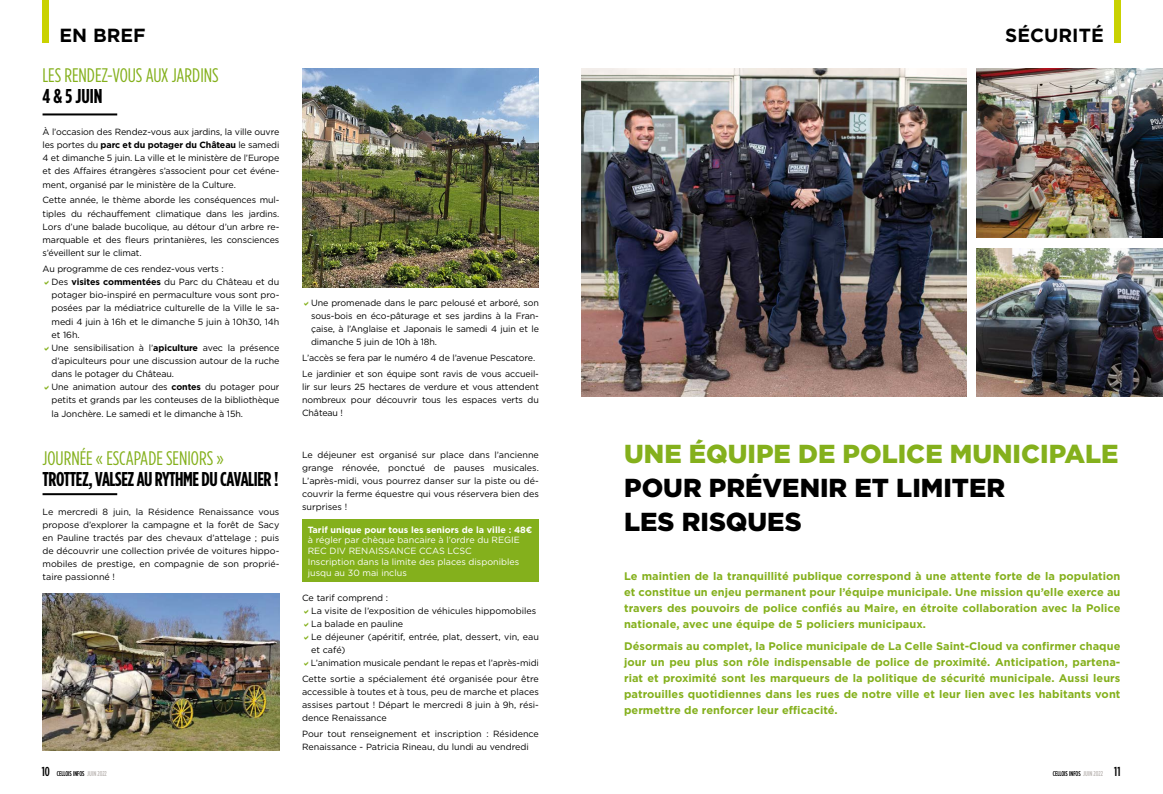
<style>
.page{position:relative;width:1163px;height:794px;background:#fff}
.page>*{position:absolute;margin:0;border:0;box-sizing:border-box;transform-origin:0 0}
.t1{font:900 26px/33.9px "Gotham";color:#000}
.t2{font:900 26px "Gotham";color:#84b01c}
.t3{font:700 20px "Gotham Condensed";letter-spacing:-.02em;color:#000}
.t4{font:19.6px "Gotham Condensed";color:#84b01c}
.t5{font:700 19px "Gotham";color:#000}
.t6{font:700 11px/16px "Gotham";letter-spacing:.005em;color:#84b01c;text-align:justify}
.t7{font:9px/13.1px "Gotham";letter-spacing:-.01em;color:#000;text-align:justify}
.t8{font:9px/10.8px "Gotham";color:#fff}
.t9{font:700 9px "Gotham";color:#fff}
.t10{font:500 7px "Gotham Condensed";color:#000}
.s1{font-weight:700}
.s2{font-size:13px}
.s3{color:#bbb6b3}
</style>
<div class="page">
<img style="left:581px;top:68px;width:385px;height:329px">
<div style="left:1113px;top:0;width:7px;height:43px;background:#c9d200"></div>
<div style="left:43px;top:0;width:6px;height:43px;background:#c9d200"></div>
<hr style="left:43px;top:113px;width:74px;height:2px;background:#000">
<img style="left:302px;top:68px;width:237px;height:219px">
<hr style="left:43px;top:493px;width:74px;height:2px;background:#000">
<div style="left:302px;top:519px;width:237px;height:63px;background:#84b01c"></div>
<img style="left:43px;top:593px;width:236px;height:157px">
<img style="left:976px;top:248px;width:186px;height:149px">
<img style="left:976px;top:68px;width:186px;height:170px">
<h3 class="t5" style="left:60px;top:22px;width:88px">EN BREF</h3>
<h3 class="t5" style="left:1005px;top:22px;width:100px">SÉCURITÉ</h3>
<h3 class="t4" style="left:43px;top:65px;width:178px">LES RENDEZ-VOUS AUX JARDINS</h3>
<h2 class="t3" style="left:43px;top:85px;width:61px">4 &amp; 5 JUIN</h2>
<p class="t7" style="left:43px;top:125px;width:238px">À l’occasion des Rendez-vous aux jardins, la ville ouvre les portes du <span class="s1">parc et du potager du Château</span> le samedi 4 et dimanche 5 juin. La ville et le ministère de l’Europe et des Affaires étrangères s’associent pour cet événe&shy;ment, organisé par le ministère de la Culture.</p>
<p class="t7" style="left:43px;top:193px;width:238px">Cette année, le thème aborde les conséquences mul&shy;tiples du réchauffement climatique dans les jardins.<br>Lors d’une balade bucolique, au détour d’un arbre re&shy;marquable et des fleurs printanières, les consciences s’éveillent sur le climat.</p>
<p class="t7" style="left:51px;top:262px;width:229px;text-align:left;text-indent:-9px">Au programme de ces rendez-vous verts :<br>Des <span class="s1">visites commentées</span> du Parc du Château et du potager bio-inspiré en permaculture vous sont pro&shy;posées par la médiatrice culturelle de la Ville le sa&shy;medi 4 juin à 16h et le dimanche 5 juin à 10h30, 14h et 16h.<br>Une sensibilisation à l’<span class="s1">apiculture</span> avec la présence d’apiculteurs pour une discussion autour de la ruche dans le potager du Château.<br>Une animation autour des <span class="s1">contes</span> du potager pour petits et grands par les conteuses de la bibliothèque la Jonchère. Le samedi et le dimanche à 15h.</p>
<p class="t7" style="left:311px;top:296px;width:229px">Une promenade dans le parc pelousé et arboré, son sous-bois en éco-pâturage et ses jardins à la Fran&shy;çaise, à l’Anglaise et Japonais le samedi 4 juin et le dimanche 5 juin de 10h à 18h.</p>
<p class="t7" style="left:302px;top:350px;width:238px;line-height:15.9px">L’accès se fera par le numéro 4 de l’avenue Pescatore.<br>Le jardinier et son équipe sont ravis de vous accueil-</p>
<p class="t7" style="left:302px;top:380px;width:238px">lir sur leurs 25 hectares de verdure et vous attendent nombreux pour découvrir tous les espaces verts du Château !</p>
<h3 class="t4" style="left:43px;top:447px;width:183px">JOURNÉE « ESCAPADE SENIORS »</h3>
<h2 class="t3" style="left:43px;top:467px;width:237px">TROTTEZ, VALSEZ AU RYTHME DU CAVALIER !</h2>
<p class="t7" style="left:43px;top:505px;width:238px">Le mercredi 8 juin, la Résidence Renaissance vous propose d’explorer la campagne et la forêt de Sacy en Pauline tractés par des chevaux d’attelage ; puis de découvrir une collection privée de voitures hippo&shy;mobiles de prestige, en compagnie de son proprié&shy;taire passionné !</p>
<p class="t7" style="left:302px;top:448px;width:238px">Le déjeuner est organisé sur place dans l’ancienne grange rénovée, ponctué de pauses musicales.<br>L’après-midi, vous pourrez danser sur la piste ou dé&shy;couvrir la ferme équestre qui vous réservera bien des surprises !</p>
<p class="t9" style="left:308px;top:523px;width:226px">Tarif unique pour tous les seniors de la ville : 48€</p>
<p class="t8" style="left:308px;top:534px;width:214px">à régler par chèque bancaire à l’ordre du REGIE REC DIV RENAISSANCE CCAS LCSC Inscription dans la limite des places disponibles jusqu au 30 mai inclus</p>
<p class="t7" style="left:311px;top:591px;width:229px;text-align:left;text-indent:-9px">Ce tarif comprend :<br>La visite de l’exposition de véhicules hippomobiles La balade en pauline<br>Le déjeuner (apéritif, entrée, plat, dessert, vin, eau et café)<br>L’animation musicale pendant le repas et l’après-midi</p>
<p class="t7" style="left:302px;top:672px;width:238px">Cette sortie a spécialement été organisée pour être accessible à toutes et à tous, peu de marche et places assises partout ! Départ le mercredi 8 juin à 9h, rési&shy;dence Renaissance</p>
<p class="t7" style="left:302px;top:727px;width:238px">Pour tout renseignement et inscription : Résidence<br>Renaissance - Patricia Rineau, du lundi au vendredi</p>
<h1 class="t2" style="left:624px;top:436px;width:495px">UNE ÉQUIPE DE POLICE MUNICIPALE</h1>
<h1 class="t1" style="left:624px;top:470px;width:382px">POUR PRÉVENIR ET LIMITER<br>LES RISQUES</h1>
<p class="t6" style="left:624px;top:568px;width:498px">Le maintien de la tranquillité publique correspond à une attente forte de la population et constitue un enjeu permanent pour l’équipe municipale. Une mission qu’elle exerce au travers des pouvoirs de police confiés au Maire, en étroite collaboration avec la Police nationale, avec une équipe de 5 policiers municipaux.</p>
<p class="t6" style="left:624px;top:638px;width:498px">Désormais au complet, la Police municipale de La Celle Saint-Cloud va confirmer chaque jour un peu plus son rôle indispensable de police de proximité. Anticipation, partena&shy;riat et proximité sont les marqueurs de la politique de sécurité municipale. Aussi leurs patrouilles quotidiennes dans les rues de notre ville et leur lien avec les habitants vont permettre de renforcer leur efficacité.</p>
<p class="t10" style="left:42px;top:770px;width:67px"><span class="s2">10</span> CELLOIS INFOS <span class="s3">JUIN 2022</span></p>
<p class="t10" style="left:1052px;top:770px;width:69px">CELLOIS INFOS <span class="s3">JUIN 2022</span> <span class="s2">11</span></p>
</div>
